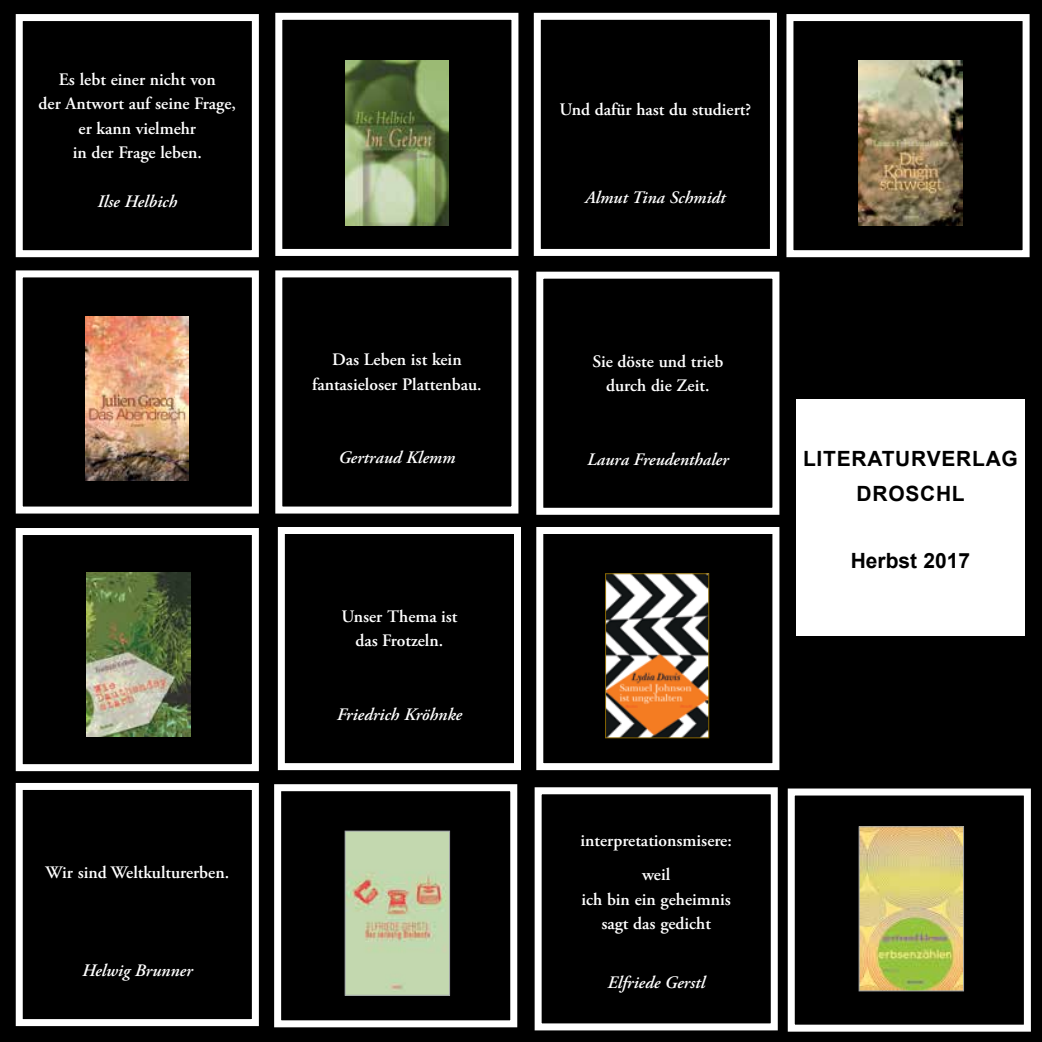
<style>
.page{position:relative;width:1042px;height:1042px;background:#000}
.page>*{position:absolute;margin:0;border:0;box-sizing:border-box;transform-origin:0 0}
.t1{font:700 21px/35px "Arial";letter-spacing:.035em;color:#000;text-align:center}
.t2{font:700 21px "Arial";color:#000}
.t3{font:600 17.5px/24.5px "Adobe Garamond Pro";color:#fff;text-align:center}
.t4{font:italic 600 17.5px "Adobe Garamond Pro";color:#fff}
</style>
<div class="page">
<div style="left:275px;top:13px;width:243px;height:243px;background:#000;border:7px solid #fff"></div>
<div style="left:16px;top:270px;width:243px;height:243px;background:#000;border:7px solid #fff"></div>
<div style="left:16px;top:528px;width:243px;height:243px;background:#000;border:7px solid #fff"></div>
<div style="left:274px;top:784px;width:243px;height:243px;background:#000;border:7px solid #fff"></div>
<div style="left:536px;top:527px;width:243px;height:243px;background:#000;border:7px solid #fff"></div>
<div style="left:16px;top:14px;width:243px;height:243px;border:7px solid #fff"></div>
<div style="left:534px;top:13px;width:243px;height:243px;border:7px solid #fff"></div>
<div style="left:536px;top:272px;width:243px;height:243px;border:7px solid #fff"></div>
<div style="left:796px;top:399px;width:228px;height:237px;background:#fff"></div>
<div style="left:275px;top:270px;width:243px;height:243px;border:7px solid #fff"></div>
<div style="left:16px;top:783px;width:243px;height:243px;border:7px solid #fff"></div>
<div style="left:786px;top:14px;width:243px;height:243px;background:#000;border:7px solid #fff"></div>
<div style="left:788px;top:788px;width:243px;height:243px;border:7px solid #fff"></div>
<div style="left:278px;top:527px;width:243px;height:243px;border:7px solid #fff"></div>
<div style="left:535px;top:787px;width:243px;height:243px;border:7px solid #fff"></div>
<img style="left:858px;top:61px;width:104px;height:164px">
<img style="left:86px;top:573px;width:105px;height:164px">
<img style="left:607px;top:575px;width:100px;height:161px">
<div style="left:605px;top:573px;width:104px;height:165px;border:1px solid #876500"></div>
<img style="left:861px;top:828px;width:101px;height:161px">
<div style="left:859px;top:826px;width:105px;height:165px;border:1px solid #9ea2a7"></div>
<img style="left:347px;top:833px;width:101px;height:160px">
<div style="left:345px;top:831px;width:105px;height:164px;border:1px solid #9ea2a7"></div>
<img style="left:85px;top:316px;width:103px;height:164px">
<img style="left:346px;top:61px;width:103px;height:164px">
<p class="t3" style="left:39px;top:67px;width:199px">Es lebt einer nicht von<br>der Antwort auf seine Frage, er kann vielmehr<br>in der Frage leben.</p>
<p class="t4" style="left:98px;top:191px;width:81px">Ilse Helbich</p>
<p class="t3" style="left:45px;top:860px;width:185px">Wir sind Weltkulturerben.</p>
<p class="t4" style="left:82px;top:960px;width:112px">Helwig Brunner</p>
<p class="t3" style="left:312px;top:348px;width:171px">Das Leben ist kein fantasieloser Plattenbau.</p>
<p class="t4" style="left:338px;top:448px;width:119px">Gertraud Klemm</p>
<p class="t3" style="left:341px;top:604px;width:118px">Unser Thema ist das Frotzeln.</p>
<p class="t4" style="left:337px;top:704px;width:127px">Friedrich Kröhnke</p>
<p class="t3" style="left:559px;top:97px;width:193px">Und dafür hast du studiert?</p>
<p class="t4" style="left:585px;top:188px;width:142px">Almut Tina Schmidt</p>
<p class="t3" style="left:592px;top:349px;width:132px">Sie döste und trieb durch die Zeit.</p>
<p class="t4" style="left:587px;top:449px;width:143px">Laura Freudenthaler</p>
<p class="t1" style="left:803px;top:442px;width:216px">LITERATURVERLAG<br>DROSCHL</p>
<p class="t3" style="left:580px;top:823px;width:153px;line-height:34.5px">interpretationsmisere: weil</p>
<p class="t3" style="left:581px;top:887px;width:151px">ich bin ein geheimnis sagt das gedicht</p>
<p class="t4" style="left:607px;top:972px;width:99px">Elfriede Gerstl</p>
<p class="t2" style="left:850px;top:546px;width:121px">Herbst 2017</p>
</div>
